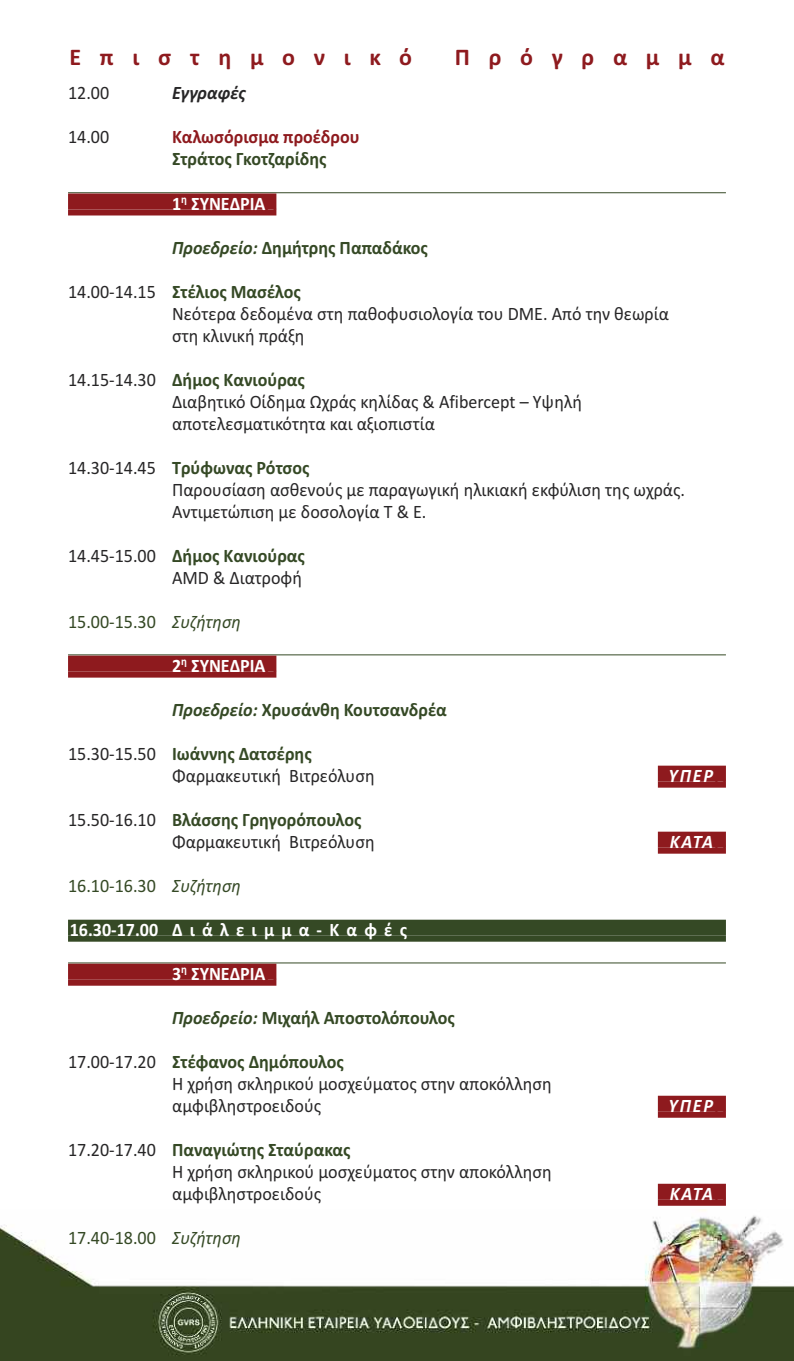
<style>
.page{position:relative;width:794px;height:1361px;background:#fff}
.page>*{position:absolute;margin:0;border:0;box-sizing:border-box;transform-origin:0 0}
.t1{font:700 24px "Calibri";letter-spacing:.78em;color:#8e1a1e}
.t2{font:19px/22px "Calibri";color:#272627;scale:.95 1}
.t3{font:700 19px "Calibri";color:#354925;scale:.95 1}
.t4{font:19px "Calibri";color:#354925;scale:.95 1}
.t5{font:700 19px "Calibri";color:#fff;scale:.95 1}
.t6{font:700 19px "Calibri";letter-spacing:.4em;color:#fff;scale:.95 1}
.t7{font:italic 700 19px "Calibri";letter-spacing:.1em;color:#fff;scale:.95 1}
.t8{font:700 19px "Calibri";color:#8e1a1e;scale:.95 1}
.t9{font:italic 700 19px "Calibri";color:#272627;scale:.95 1}
.s1{color:#8e1a1e}
.s2{font-style:italic}
.s3{font-weight:700;color:#354925}
.s4{font-style:normal;color:#8e1a1e}
</style>
<div class="page">
<img style="left:0;top:1209px;width:794px;height:152px">
<hr style="left:68px;top:192px;width:658px;height:1px;background:#354925">
<div style="left:68px;top:193px;width:208px;height:16px;background:#8e1a1e"></div>
<div style="left:68px;top:209px;width:208px;height:6px;background:#8e1a1e"></div>
<hr style="left:68px;top:654px;width:658px;height:1px;background:#354925">
<div style="left:68px;top:655px;width:208px;height:16px;background:#8e1a1e"></div>
<div style="left:68px;top:671px;width:208px;height:6px;background:#8e1a1e"></div>
<div style="left:658px;top:765px;width:68px;height:16px;background:#8e1a1e"></div>
<div style="left:658px;top:781px;width:68px;height:6px;background:#8e1a1e"></div>
<div style="left:658px;top:831px;width:68px;height:16px;background:#8e1a1e"></div>
<div style="left:658px;top:847px;width:68px;height:6px;background:#8e1a1e"></div>
<div style="left:68px;top:919px;width:658px;height:16px;background:#354925"></div>
<div style="left:68px;top:935px;width:658px;height:6px;background:#354925"></div>
<hr style="left:68px;top:962px;width:658px;height:1px;background:#354925">
<div style="left:68px;top:963px;width:208px;height:16px;background:#8e1a1e"></div>
<div style="left:68px;top:979px;width:208px;height:6px;background:#8e1a1e"></div>
<div style="left:658px;top:1095px;width:68px;height:16px;background:#8e1a1e"></div>
<div style="left:658px;top:1111px;width:68px;height:6px;background:#8e1a1e"></div>
<div style="left:658px;top:1183px;width:68px;height:16px;background:#8e1a1e"></div>
<div style="left:658px;top:1199px;width:68px;height:6px;background:#8e1a1e"></div>
<p class="t1" style="left:69px;top:42px;width:344px">Επιστημονικό</p>
<p class="t1" style="left:455px;top:42px;width:271px">Πρόγραμμα</p>
<p class="t2" style="left:68px;top:82px;width:45px">12.00</p>
<p class="t9" style="left:172px;top:82px;width:79px">Εγγραφές</p>
<p class="t2" style="left:68px;top:126px;width:45px">14.00</p>
<p class="t8" style="left:172px;top:126px;width:199px">Καλωσόρισμα προέδρου</p>
<p class="t3" style="left:172px;top:148px;width:164px">Στράτος Γκοτζαρίδης</p>
<p class="t5" style="left:172px;top:192px;width:111px">1<sup>η</sup> ΣΥΝΕΔΡΙΑ<span class="s1">A</span></p>
<p class="t3" style="left:172px;top:236px;width:271px"><span class="s2">Προεδρείο:</span> Δημήτρης Παπαδάκος</p>
<p class="t2" style="left:172px;top:280px;width:524px;text-indent:-104px">14.00-14.15 <span class="s3">Στέλιος Μασέλος<br></span>Νεότερα δεδομένα στη παθοφυσιολογία του DME. Από την θεωρία στη κλινική πράξη</p>
<p class="t2" style="left:172px;top:368px;width:433px;text-indent:-104px">14.15-14.30 <span class="s3">Δήμος Κανιούρας<br></span>Διαβητικό Οίδημα Ωχράς κηλίδας &amp; Afibercept – Υψηλή αποτελεσματικότητα και αξιοπιστία</p>
<p class="t2" style="left:172px;top:456px;width:541px;text-indent:-104px">14.30-14.45 <span class="s3">Τρύφωνας Ρότσος<br></span>Παρουσίαση ασθενούς με παραγωγική ηλικιακή εκφύλιση της ωχράς.<br>Αντιμετώπιση με δοσολογία Τ &amp; Ε.</p>
<p class="t2" style="left:68px;top:544px;width:251px;text-align:right">14.45-15.00 <span class="s3">Δήμος Κανιούρας<br></span>AMD &amp; Διατροφή</p>
<p class="t4" style="left:68px;top:610px;width:184px">15.00-15.30 <span class="s2">Συζήτηση</span></p>
<p class="t5" style="left:172px;top:654px;width:111px">2<sup>η</sup> ΣΥΝΕΔΡΙΑ<span class="s1">A</span></p>
<p class="t3" style="left:172px;top:698px;width:291px"><span class="s2">Προεδρείο:</span> Χρυσάνθη Κουτσανδρέα</p>
<p class="t2" style="left:172px;top:742px;width:215px;text-indent:-104px">15.30-15.50 <span class="s3">Ιωάννης Δατσέρης<br></span>Φαρμακευτική Βιτρεόλυση</p>
<p class="t7" style="left:668px;top:764px;width:62px">ΥΠΕΡ<span class="s4">A</span></p>
<p class="t2" style="left:172px;top:808px;width:215px;text-indent:-104px">15.50-16.10 <span class="s3">Βλάσσης Γρηγορόπουλος<br></span>Φαρμακευτική Βιτρεόλυση</p>
<p class="t4" style="left:68px;top:874px;width:184px">16.10-16.30 <span class="s2">Συζήτηση</span></p>
<p class="t6" style="left:70px;top:918px;width:356px">16.30-17.00 Διάλειμμα-Καφές</p>
<p class="t5" style="left:172px;top:962px;width:111px">3<sup>η</sup> ΣΥΝΕΔΡΙΑ<span class="s1">A</span></p>
<p class="t3" style="left:172px;top:1006px;width:299px"><span class="s2">Προεδρείο:</span> Μιχαήλ Αποστολόπουλος</p>
<p class="t2" style="left:172px;top:1050px;width:401px;text-indent:-104px">17.00-17.20 <span class="s3">Στέφανος Δημόπουλος<br></span>Η χρήση σκληρικού μοσχεύματος στην αποκόλληση αμφιβληστροειδούς</p>
<p class="t2" style="left:172px;top:1138px;width:401px;text-indent:-104px">17.20-17.40 <span class="s3">Παναγιώτης Σταύρακας<br></span>Η χρήση σκληρικού μοσχεύματος στην αποκόλληση αμφιβληστροειδούς</p>
<p class="t4" style="left:68px;top:1226px;width:184px">17.40-18.00 <span class="s2">Συζήτηση</span></p>
<p class="t7" style="left:670px;top:830px;width:61px">ΚΑΤΑ<span class="s4">A</span></p>
<p class="t7" style="left:668px;top:1094px;width:62px">ΥΠΕΡ<span class="s4">A</span></p>
<p class="t7" style="left:670px;top:1182px;width:61px">ΚΑΤΑ<span class="s4">A</span></p>
</div>
